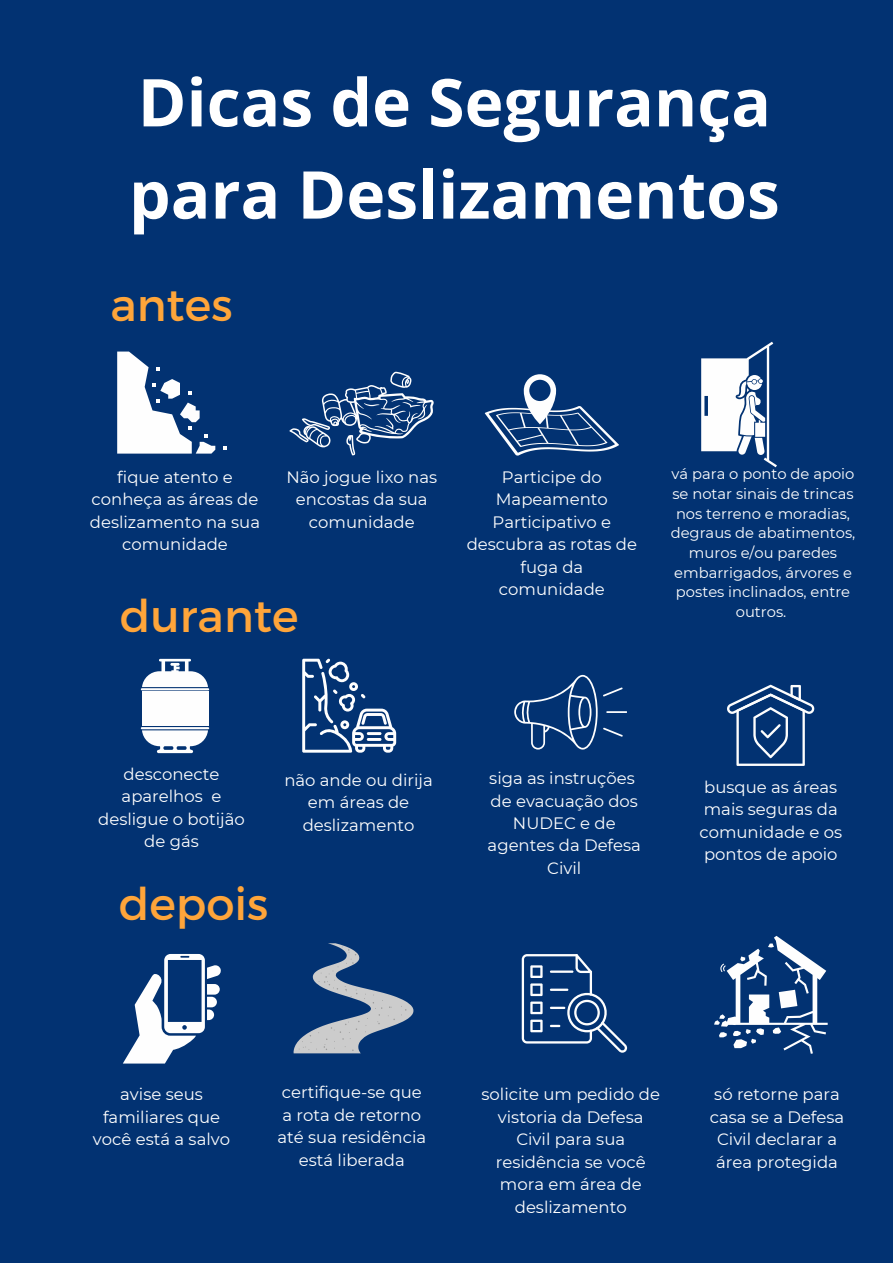
<style>
.page{position:relative;width:893px;height:1264px;background:#fff}
.page>*{position:absolute;margin:0;border:0;box-sizing:border-box;transform-origin:0 0}
.t1{font:700 66px "Open Sans";color:#fff}
.t2{font:45px "Montserrat";color:#ffa53a}
.t3{font:16.5px/22.5px "Montserrat";color:#fff;text-align:center}
.t4{font:14.7px/19.6px "Montserrat";color:#fff;text-align:center}
</style>
<div class="page">
<div style="left:0;top:0;width:892px;height:1262px;background:#023272"></div>
<svg style="left:701px;top:342px;width:76px;height:125px"></svg>
<svg style="left:485px;top:374px;width:133px;height:81px"></svg>
<svg style="left:514px;top:675px;width:83px;height:74px"></svg>
<hr style="left:606px;top:711px;width:20px;height:2px;background:#fefefe">
<svg style="left:603px;top:687px;width:19px;height:9px"></svg>
<svg style="left:603px;top:727px;width:19px;height:9px"></svg>
<svg style="left:123px;top:954px;width:98px;height:109px"></svg>
<svg style="left:714px;top:936px;width:113px;height:117px"></svg>
<svg style="left:223px;top:446px;width:4px;height:3px"></svg>
<svg style="left:117px;top:351px;width:98px;height:102px"></svg>
<svg style="left:289px;top:371px;width:144px;height:84px"></svg>
<svg style="left:302px;top:658px;width:94px;height:94px"></svg>
<svg style="left:142px;top:730px;width:66px;height:23px"></svg>
<svg style="left:142px;top:659px;width:66px;height:28px"></svg>
<div style="left:142px;top:691px;width:66px;height:35px;background:#fefefe"></div>
<hr style="left:141px;top:688px;width:68px;height:2px;background:#fefefe">
<hr style="left:141px;top:727px;width:68px;height:2px;background:#fefefe">
<svg style="left:727px;top:684px;width:87px;height:81px"></svg>
<svg style="left:293px;top:943px;width:121px;height:110px"></svg>
<svg style="left:521px;top:954px;width:106px;height:98px"></svg>
<p class="t1" style="left:138px;top:56px;width:635px">Dicas de Segurança</p>
<p class="t1" style="left:129px;top:148px;width:652px">para Deslizamentos</p>
<p class="t2" style="left:110px;top:276px;width:123px">antes</p>
<p class="t3" style="left:90px;top:465px;width:172px">fique atento e conheça as áreas de deslizamento na sua comunidade</p>
<p class="t3" style="left:286px;top:465px;width:152px">Não jogue lixo nas encostas da sua comunidade</p>
<p class="t4" style="left:670px;top:464px;width:186px">vá para o ponto de apoio se notar sinais de trincas nos terreno e moradias, degraus de abatimentos, muros e/ou paredes embarrigados, árvores e postes inclinados, entre outros.</p>
<p class="t3" style="left:466px;top:465px;width:172px">Participe do<br>Mapeamento<br>Participativo e descubra as rotas de fuga da comunidade</p>
<p class="t2" style="left:120px;top:586px;width:180px">durante</p>
<p class="t3" style="left:98px;top:762px;width:148px">desconecte aparelhos e desligue o botijão de gás</p>
<p class="t3" style="left:284px;top:768px;width:150px">não ande ou dirija em áreas de deslizamento</p>
<p class="t3" style="left:489px;top:766px;width:147px">siga as instruções</p>
<p class="t3" style="left:487px;top:789px;width:155px">de evacuação dos<br>NUDEC e de agentes da Defesa<br>Civil</p>
<p class="t2" style="left:119px;top:875px;width:151px">depois</p>
<p class="t3" style="left:699px;top:775px;width:144px;text-align:left">busque as áreas mais seguras da comunidade e os pontos de apoio</p>
<p class="t3" style="left:277px;top:1081px;width:150px">certifique-se que a rota de retorno até sua residência está liberada</p>
<p class="t3" style="left:93px;top:1082px;width:139px">avise seus familiares que você está a salvo</p>
<p class="t3" style="left:481px;top:1082px;width:180px">solicite um pedido de vistoria da Defesa<br>Civil para sua residência se você mora em área de deslizamento</p>
<p class="t3" style="left:709px;top:1082px;width:136px">só retorne para casa se a Defesa<br>Civil declarar a área protegida</p>
</div>
